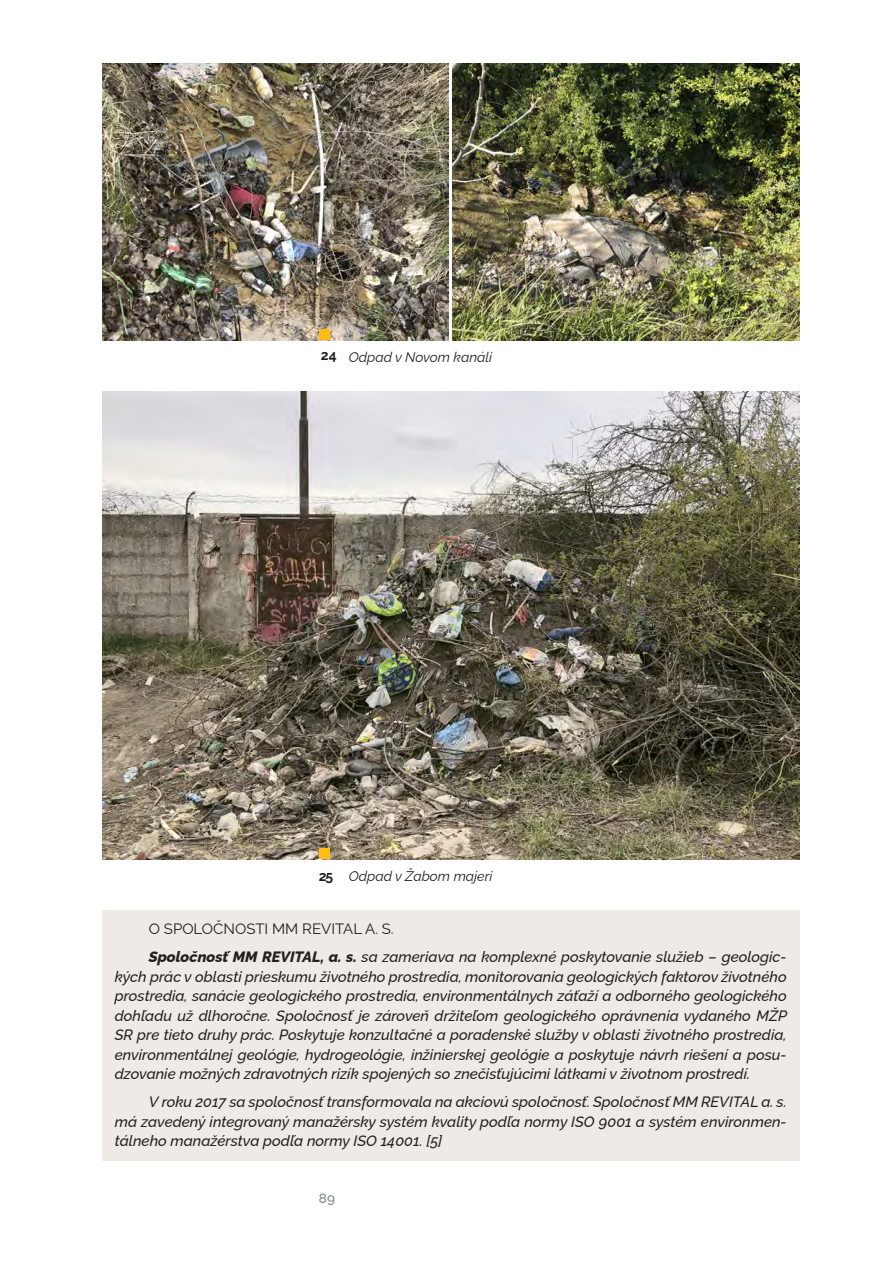
<style>
.page{position:relative;width:893px;height:1263px;background:#fff}
.page>*{position:absolute;margin:0;border:0;box-sizing:border-box;transform-origin:0 0}
.t1{font:italic 500 15px/19.5px "Raleway";color:#231f20;text-align:justify}
.t2{font:italic 13.95px "Raleway";color:#231f20}
.t3{font:500 13.5px "Raleway";color:#808285}
.s1{font-weight:700;font-style:normal}
.s2{font-weight:400;font-style:normal}
.s3{font-weight:800}
</style>
<div class="page">
<div style="left:102px;top:910px;width:697px;height:251px;background:#eeeae5"></div>
<img style="left:102px;top:391px;width:697px;height:468px">
<div style="left:319px;top:848px;width:11px;height:11px;background:#fdbe12"></div>
<img style="left:102px;top:64px;width:347px;height:276px">
<img style="left:453px;top:64px;width:346px;height:276px">
<div style="left:319px;top:330px;width:11px;height:10px;background:#fdbe12"></div>
<p class="t2" style="left:321px;top:346px;width:173px"><span class="s1">24</span> Odpad v Novom kanáli</p>
<p class="t2" style="left:319px;top:865px;width:175px"><span class="s1">25</span> Odpad v Žabom majeri</p>
<p class="t1" style="left:149px;top:913px;width:639px;line-height:28px"><span class="s2">O SPOLOČNOSTI MM REVITAL A. S.<br></span><span class="s3">Spoločnosť MM REVITAL, a. s.</span> sa zameriava na komplexné poskytovanie služieb – geologic-</p>
<p class="t1" style="left:115px;top:965px;width:674px">kých prác v oblasti prieskumu životného prostredia, monitorovania geologických faktorov životného prostredia, sanácie geologického prostredia, environmentálnych záťaží a odborného geologického dohľadu už dlhoročne. Spoločnosť je zároveň držiteľom geologického oprávnenia vydaného MŽP SR pre tieto druhy prác. Poskytuje konzultačné a poradenské služby v oblasti životného prostredia, environmentálnej geológie, hydrogeológie, inžinierskej geológie a poskytuje návrh riešení a posu&shy;dzovanie možných zdravotných rizík spojených so znečisťujúcimi látkami v životnom prostredí.</p>
<p class="t1" style="left:115px;top:1091px;width:673px;text-indent:34px">V roku 2017 sa spoločnosť transformovala na akciovú spoločnosť. Spoločnosť MM REVITAL a. s. má zavedený integrovaný manažérsky systém kvality podľa normy ISO 9001 a systém environmen&shy;tálneho manažérstva podľa normy ISO 14001. [5]</p>
<p class="t3" style="left:319px;top:1188px;width:18px">89</p>
</div>
